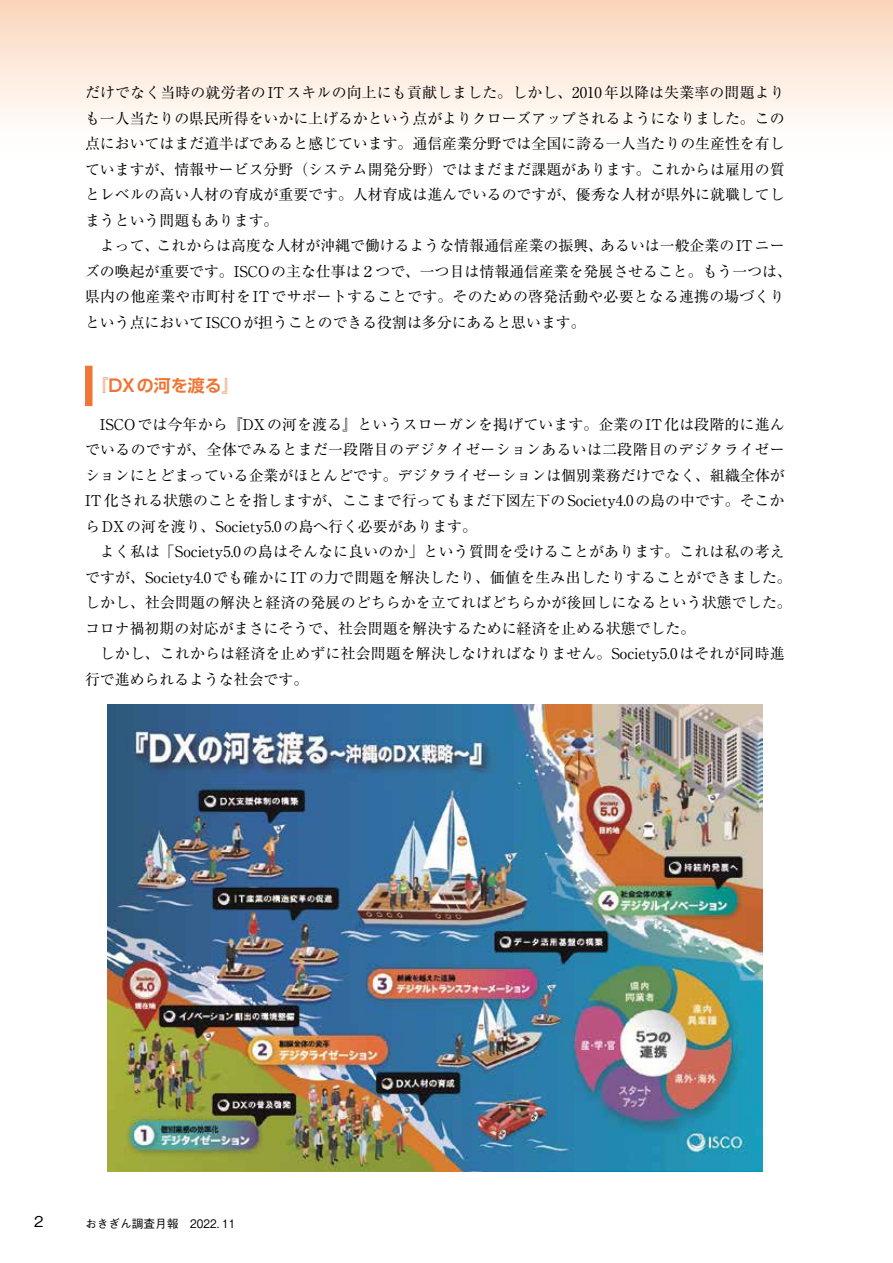
<style>
.page{position:relative;width:893px;height:1263px;background:#fff}
.page>*{position:absolute;margin:0;border:0;box-sizing:border-box;transform-origin:0 0}
.t1{font:700 16.95px "UD Shin Go Pro De";color:#ee7535}
.t2{font:14.85px/25.5px "Ryumin Pr 6 N";color:#000}
.t3{font:500 14.85px "Gothic BBB Pr 6 N";color:#000}
.t4{font:500 11.7px "Gothic BBB Pr 6 N";color:#000}
</style>
<div class="page">
<div style="left:0;top:0;width:893px;height:162px;background:linear-gradient(to bottom,#fbd7bc,#fff)"></div>
<div style="left:85px;top:366px;width:7px;height:40px;background:#ee7535"></div>
<img style="left:107px;top:705px;width:656px;height:466px">
<p class="t2" style="left:85px;top:79px;width:701px;text-align:justify">だけでなく当時の就労者のITスキルの向上にも貢献しました。しかし、2010年以降は失業率の問題よりも一人当たりの県民所得をいかに上げるかという点がよりクローズアップされるようになりました。この点においてはまだ道半ばであると感じています。通信産業分野では全国に誇る一人当たりの生産性を有していますが、情報サービス分野（システム開発分野）ではまだまだ課題があります。これからは雇用の質とレベルの高い人材の育成が重要です。人材育成は進んでいるのですが、優秀な人材が県外に就職してしまうという問題もあります。</p>
<p class="t2" style="left:85px;top:232px;width:708px;text-indent:15px">よって、これからは高度な人材が沖縄で働けるような情報通信産業の振興、あるいは一般企業のITニーズの喚起が重要です。ISCOの主な仕事は２つで、一つ目は情報通信産業を発展させること。もう一つは、県内の他産業や市町村をITでサポートすることです。そのための啓発活動や必要となる連携の場づくりという点においてISCOが担うことのできる役割は多分にあると思います。</p>
<p class="t1" style="left:91px;top:372px;width:149px">『DXの河を渡る』</p>
<p class="t2" style="left:85px;top:411px;width:701px;text-align:justify;text-indent:15px">ISCOでは今年から『DXの河を渡る』というスローガンを掲げています。企業のIT化は段階的に進んでいるのですが、全体でみるとまだ一段階目のデジタイゼーションあるいは二段階目のデジタライゼーションにとどまっている企業がほとんどです。デジタライゼーションは個別業務だけでなく、組織全体がIT化される状態のことを指しますが、ここまで行ってもまだ下図左下のSociety4.0の島の中です。そこからDXの河を渡り、Society5.0の島へ行く必要があります。</p>
<p class="t2" style="left:85px;top:538px;width:708px;text-indent:15px">よく私は「Society5.0の島はそんなに良いのか」という質問を受けることがあります。これは私の考えですが、Society4.0でも確かにITの力で問題を解決したり、価値を生み出したりすることができました。しかし、社会問題の解決と経済の発展のどちらかを立てればどちらかが後回しになるという状態でした。コロナ禍初期の対応がまさにそうで、社会問題を解決するために経済を止める状態でした。</p>
<p class="t2" style="left:85px;top:640px;width:701px;text-indent:15px">しかし、これからは経済を止めずに社会問題を解決しなければなりません。Society5.0はそれが同時進行で進められるような社会です。</p>
<p class="t3" style="left:34px;top:1210px;width:11px">2</p>
<p class="t4" style="left:85px;top:1214px;width:152px">おきぎん調査月報　2022. 11</p>
</div>
